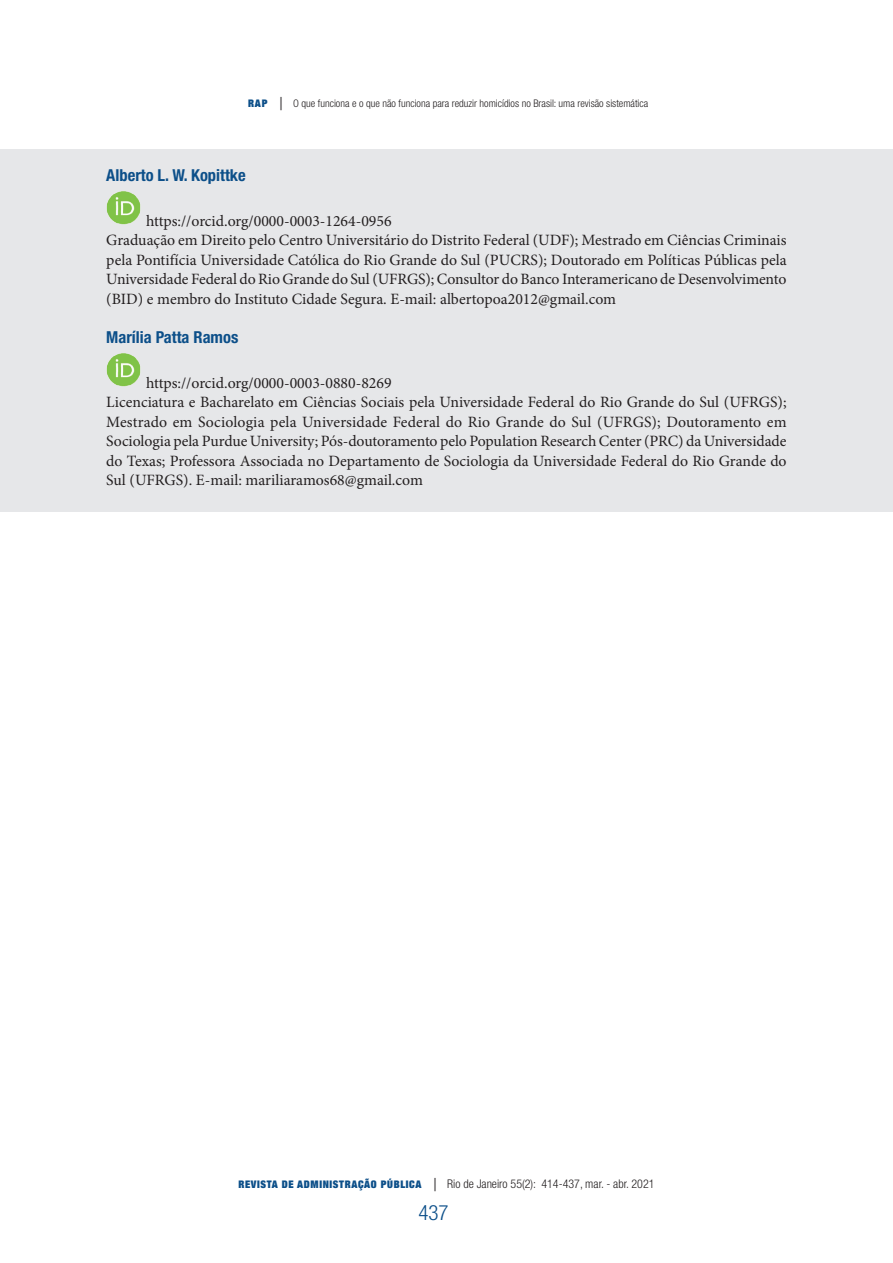
<style>
.page{position:relative;width:893px;height:1263px;background:#fff}
.page>*{position:absolute;margin:0;border:0;box-sizing:border-box;transform-origin:0 0}
.t1{font:300 condensed 21px "Helvetica Neue LT Std";color:#0c4f89}
.AUTOR_FINAL{font:700 condensed 16.5px "Helvetica Neue LT Std";color:#0c4f89}
.autores_final_1{font:15.75px/19.5px "Minion Pro";color:#231f20;text-align:justify}
.t2{font:300 condensed 12px "Helvetica Neue LT Std";color:#231f20}
.t3{font:300 condensed 10.5px "Helvetica Neue LT Std";color:#231f20}
.s1{font-family:"Helvetica Neue";font-weight:900;font-stretch:expanded;color:#0c4f89}
.s2{font-size:18px}
.s3{font-family:"Helvetica Neue";font-weight:900;font-stretch:expanded;font-size:10.5px;color:#0c4f89}
</style>
<div class="page">
<div style="left:1px;top:149px;width:892px;height:362px;background:#e6e7e9"></div>
<img style="left:106px;top:191px;width:35px;height:34px">
<img style="left:106px;top:353px;width:35px;height:34px">
<p class="t3" style="left:248px;top:98px;width:402px"><span class="s1">RAP</span> <span class="s2">|</span> O que funciona e o que não funciona para reduzir homicídios no Brasil: uma revisão sistemática</p>
<p class="AUTOR_FINAL" style="left:106px;top:165px;width:141px">Alberto L. W. Kopittke</p>
<p class="autores_final_1" style="left:146px;top:211px;width:247px">https://orcid.org/0000-0003-1264-0956</p>
<p class="autores_final_1" style="left:106px;top:231px;width:682px">Graduação em Direito pelo Centro Universitário do Distrito Federal (UDF); Mestrado em Ciências Criminais pela Pontifícia Universidade Católica do Rio Grande do Sul (PUCRS); Doutorado em Políticas Públicas pela Universidade Federal do Rio Grande do Sul (UFRGS); Consultor do Banco Interamericano de Desenvolvimento (BID) e membro do Instituto Cidade Segura. E-mail: albertopoa2012@gmail.com</p>
<p class="AUTOR_FINAL" style="left:106px;top:327px;width:134px">Marília Patta Ramos</p>
<p class="autores_final_1" style="left:146px;top:373px;width:247px">https://orcid.org/0000-0003-0880-8269</p>
<p class="autores_final_1" style="left:106px;top:393px;width:682px">Licenciatura e Bacharelato em Ciências Sociais pela Universidade Federal do Rio Grande do Sul (UFRGS); Mestrado em Sociologia pela Universidade Federal do Rio Grande do Sul (UFRGS); Doutoramento em Sociologia pela Purdue University; Pós-doutoramento pelo Population Research Center (PRC) da Universidade do Texas; Professora Associada no Departamento de Sociologia da Universidade Federal do Rio Grande do Sul (UFRGS). E-mail: mariliaramos68@gmail.com</p>
<p class="t2" style="left:238px;top:1176px;width:418px"><span class="s3">REVISTA DE ADMINISTRAÇÃO PÚBLICA</span> <span class="s2">|</span> Rio de Janeiro 55(2): 414-437, mar. - abr. 2021</p>
<h1 class="t1" style="left:418px;top:1200px;width:32px">437</h1>
</div>
